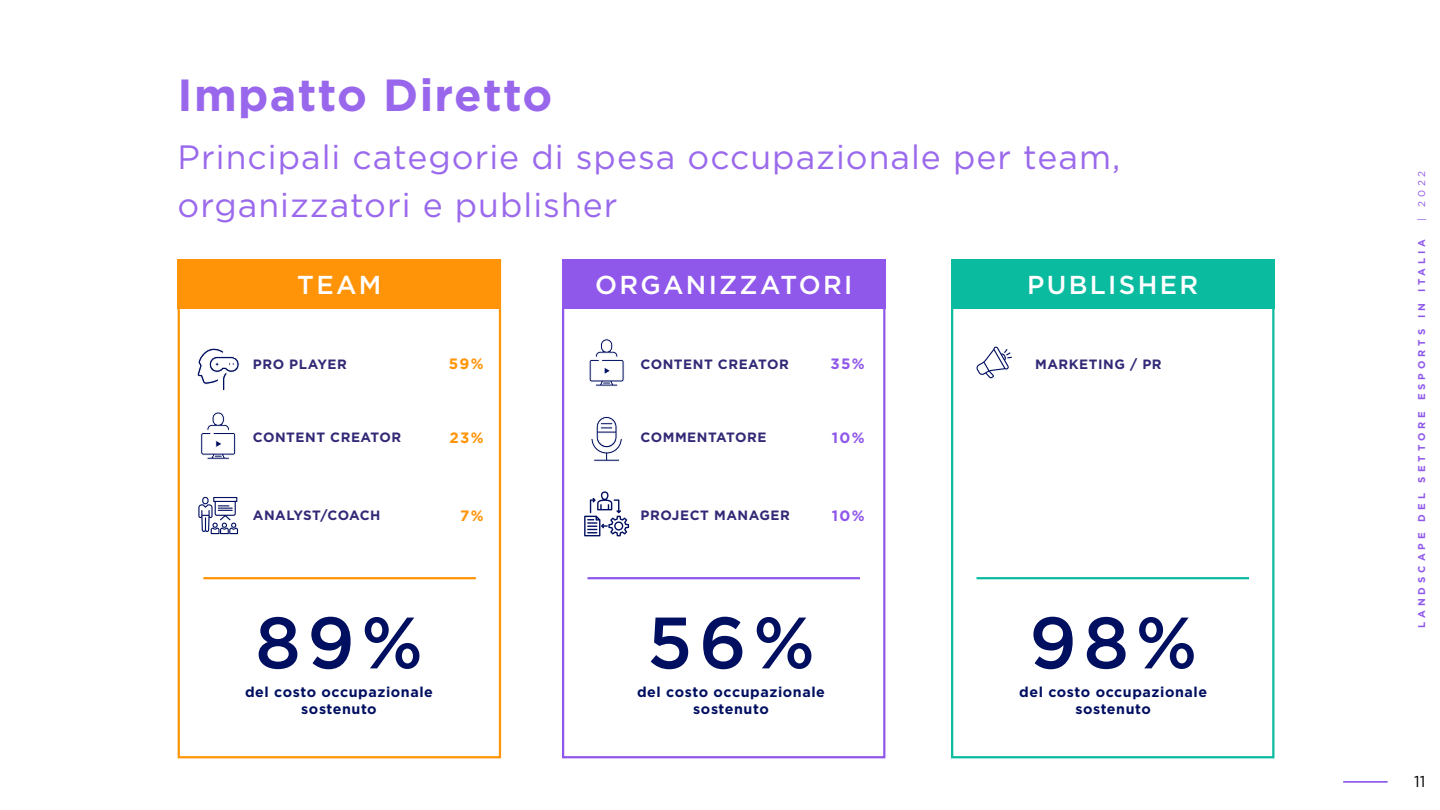
<style>
.page{position:relative;width:1440px;height:810px;background:#fff}
.page>*{position:absolute;margin:0;border:0;box-sizing:border-box;transform-origin:0 0}
.t1{font:500 72.68px "Gotham";color:#000f60}
.t2{font:700 45px "Gotham";letter-spacing:.03em;color:#9967ec}
.t3{font:33.75px/48px "Gotham";letter-spacing:.03em;color:#9a69ec}
.t4{font:500 25.95px "Gotham";letter-spacing:.09em;color:#fff}
.t5{font:15.75px "Gotham";color:#000}
.t6{font:700 15px "Gotham";color:#8f58ea}
.t7{font:700 15px "Gotham";color:#ff9408}
.t8{font:700 14.25px/17.1px "Gotham";letter-spacing:.04em;color:#000f60;text-align:center}
.t9{font:700 13.5px "Gotham";letter-spacing:.04em;color:#312976}
.t10{font:700 9.9px "Gotham";letter-spacing:.4em;color:#8f58ea}
.t11{font:9.9px "Gotham";color:#8f58ea}
</style>
<div class="page">
<hr style="left:1343px;top:781px;width:45px;height:2px;background:#8f58ea">
<div style="left:562px;top:259px;width:323px;height:499px;border:2px solid #8f58ea"></div>
<div style="left:951px;top:259px;width:323px;height:499px;border:2px solid #0abb9f"></div>
<div style="left:178px;top:259px;width:323px;height:499px;border:2px solid #ff9408"></div>
<div style="left:562px;top:259px;width:323px;height:50px;background:#8f58ea"></div>
<div style="left:178px;top:259px;width:323px;height:50px;background:#ff9408"></div>
<div style="left:951px;top:259px;width:323px;height:50px;background:#0abb9f"></div>
<hr style="left:587px;top:577px;width:273px;height:2px;background:#8f58ea">
<hr style="left:977px;top:577px;width:272px;height:2px;background:#0abb9f">
<hr style="left:203px;top:577px;width:273px;height:2px;background:#ff9408">
<svg style="left:976px;top:347px;width:36px;height:31px"></svg>
<svg style="left:197px;top:348px;width:43px;height:43px"></svg>
<svg style="left:584px;top:491px;width:45px;height:45px"></svg>
<svg style="left:589px;top:338px;width:35px;height:49px"></svg>
<svg style="left:200px;top:412px;width:36px;height:48px"></svg>
<svg style="left:591px;top:416px;width:32px;height:46px"></svg>
<svg style="left:198px;top:497px;width:40px;height:37px"></svg>
<h2 class="t2" style="left:178px;top:69px;width:376px">Impatto Diretto</h2>
<h3 class="t3" style="left:178px;top:132px;width:944px">Principali categorie di spesa occupazionale per team, organizzatori e publisher</h3>
<h3 class="t4" style="left:297px;top:268px;width:86px">TEAM</h3>
<h3 class="t4" style="left:595px;top:268px;width:259px">ORGANIZZATORI</h3>
<h3 class="t4" style="left:1027px;top:268px;width:172px">PUBLISHER</h3>
<p class="t9" style="left:253px;top:356px;width:96px">PRO PLAYER</p>
<p class="t9" style="left:641px;top:356px;width:150px">CONTENT CREATOR</p>
<p class="t9" style="left:1035px;top:356px;width:128px">MARKETING / PR</p>
<p class="t7" style="left:449px;top:355px;width:36px">59%</p>
<p class="t6" style="left:830px;top:355px;width:36px">35%</p>
<p class="t7" style="left:449px;top:429px;width:36px">23%</p>
<p class="t6" style="left:832px;top:429px;width:34px">10%</p>
<p class="t9" style="left:253px;top:429px;width:150px">CONTENT CREATOR</p>
<p class="t9" style="left:641px;top:429px;width:127px">COMMENTATORE</p>
<p class="t9" style="left:253px;top:508px;width:129px">ANALYST/COACH</p>
<p class="t9" style="left:641px;top:508px;width:151px">PROJECT MANAGER</p>
<p class="t7" style="left:460px;top:507px;width:25px">7%</p>
<p class="t6" style="left:832px;top:507px;width:34px">10%</p>
<h1 class="t1" style="left:255px;top:595px;width:169px">89%</h1>
<h1 class="t1" style="left:647px;top:595px;width:169px">56%</h1>
<h1 class="t1" style="left:1029px;top:595px;width:170px">98%</h1>
<p class="t8" style="left:301px;top:700px;width:77px">sostenuto</p>
<p class="t8" style="left:245px;top:683px;width:189px">del costo occupazionale</p>
<p class="t8" style="left:637px;top:683px;width:189px">del costo occupazionale sostenuto</p>
<p class="t8" style="left:1019px;top:683px;width:189px">del costo occupazionale sostenuto</p>
<p class="t11" style="left:1416px;top:221px;width:52px;rotate:-90deg">| 2022</p>
<p class="t10" style="left:1416px;top:628px;width:391px;rotate:-90deg">LANDSCAPE DEL SETTORE ESPORTS IN ITALIA</p>
<p class="t5" style="left:1414px;top:773px;width:13px">11</p>
</div>
